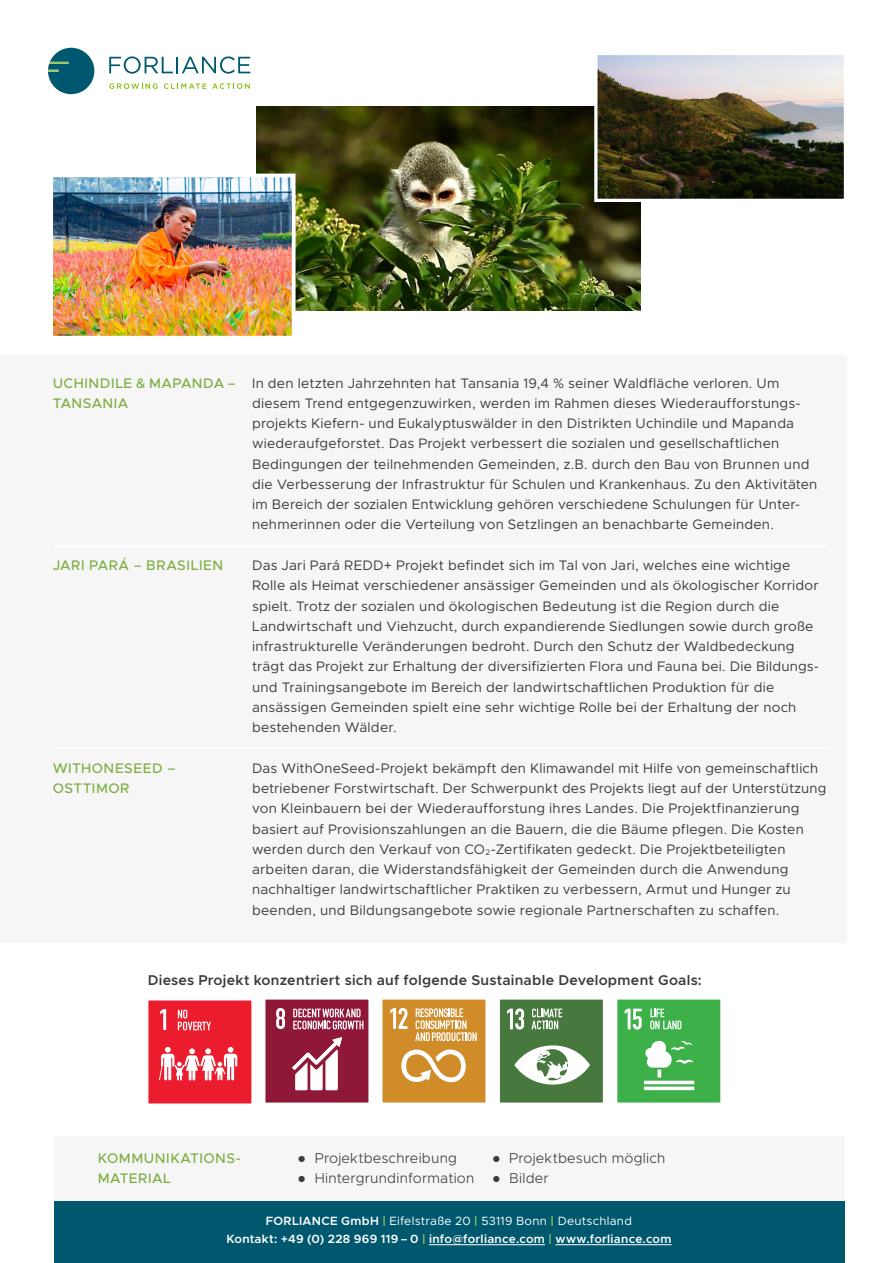
<style>
.page{position:relative;width:893px;height:1263px;background:#fff}
.page>*{position:absolute;margin:0;border:0;box-sizing:border-box;transform-origin:0 0}
.t1{font:300 14.25px "Metropolis";letter-spacing:.015em;color:#3c3c3b}
.t2{font:600 14.25px "Metropolis";letter-spacing:.02em;color:#3c3c3b}
.t3{font:500 13.95px/20.2px "Metropolis";letter-spacing:.035em;color:#7dae41}
.t4{font:13.8px/20.2px "Metropolis";letter-spacing:.015em;color:#3c3c3b}
.t5{font:600 12px/18.5px "Metropolis";letter-spacing:.02em;color:#fff;text-align:center}
.s1{font-family:"Arial";font-weight:400}
.s2{color:#a2d45e}
.s3{font-weight:400}
</style>
<div class="page">
<div style="left:148px;top:1000px;width:103px;height:103px;background:#eb1c2e"></div>
<svg style="left:178px;top:1009px;width:33px;height:21px"></svg>
<svg style="left:160px;top:1009px;width:6px;height:21px"></svg>
<svg style="left:159px;top:1047px;width:78px;height:34px"></svg>
<div style="left:265px;top:999px;width:103px;height:103px;background:#8f1738"></div>
<svg style="left:293px;top:1008px;width:70px;height:21px"></svg>
<svg style="left:276px;top:1008px;width:9px;height:21px"></svg>
<svg style="left:292px;top:1037px;width:50px;height:53px"></svg>
<div style="left:382px;top:999px;width:103px;height:103px;background:#cf8c29"></div>
<svg style="left:415px;top:1008px;width:62px;height:33px"></svg>
<svg style="left:390px;top:1008px;width:17px;height:21px"></svg>
<svg style="left:401px;top:1049px;width:65px;height:33px"></svg>
<div style="left:500px;top:999px;width:103px;height:103px;background:#47783d"></div>
<svg style="left:531px;top:1008px;width:31px;height:21px"></svg>
<svg style="left:507px;top:1008px;width:17px;height:21px"></svg>
<svg style="left:514px;top:1045px;width:76px;height:40px"></svg>
<div style="left:617px;top:999px;width:103px;height:103px;background:#3db04a"></div>
<svg style="left:650px;top:1009px;width:31px;height:20px"></svg>
<svg style="left:625px;top:1008px;width:17px;height:21px"></svg>
<svg style="left:645px;top:1040px;width:48px;height:37px"></svg>
<hr style="left:644px;top:1081px;width:50px;height:3px;background:#fff">
<svg style="left:644px;top:1086px;width:50px;height:4px"></svg>
<div style="left:54px;top:1136px;width:790px;height:127px;background:#f6f6f6"></div>
<div style="left:54px;top:1202px;width:790px;height:61px;background:#00586f"></div>
<img style="left:256px;top:107px;width:385px;height:203px">
<img style="left:593px;top:55px;width:251px;height:149px">
<img style="left:53px;top:172px;width:244px;height:164px">
<svg style="left:48px;top:48px;width:46px;height:46px"></svg>
<svg style="left:109px;top:56px;width:141px;height:18px"></svg>
<svg style="left:109px;top:83px;width:49px;height:6px"></svg>
<svg style="left:164px;top:83px;width:42px;height:6px"></svg>
<svg style="left:212px;top:83px;width:38px;height:6px"></svg>
<div style="left:0;top:356px;width:846px;height:587px;background:#f6f6f6"></div>
<hr style="left:54px;top:546px;width:776px;height:1px;background:#fff">
<hr style="left:54px;top:748px;width:776px;height:1px;background:#fff">
<hr style="left:429px;top:1244px;width:116px;height:1px;background:#fff">
<hr style="left:555px;top:1244px;width:116px;height:1px;background:#fff">
<p class="t3" style="left:53px;top:373px;width:184px">UCHINDILE &amp; MAPANDA –<br>TANSANIA</p>
<p class="t4" style="left:252px;top:373px;width:567px">In den letzten Jahrzehnten hat Tansania 19,4 % seiner Waldfläche verloren. Um diesem Trend entgegenzuwirken, werden im Rahmen dieses Wiederaufforstungs&shy;projekts Kiefern- und Eukalyptuswälder in den Distrikten Uchindile und Mapanda wiederaufgeforstet. Das Projekt verbessert die sozialen und gesellschaftlichen Bedingungen der teilnehmenden Gemeinden, z.B. durch den Bau von Brunnen und die Verbesserung der Infrastruktur für Schulen und Krankenhaus. Zu den Aktivitäten im Bereich der sozialen Entwicklung gehören verschiedene Schulungen für Unter&shy;nehmerinnen oder die Verteilung von Setzlingen an benachbarte Gemeinden.</p>
<p class="t3" style="left:53px;top:555px;width:172px">JARI PARÁ – BRASILIEN</p>
<p class="t4" style="left:252px;top:555px;width:568px">Das Jari Pará REDD+ Projekt befindet sich im Tal von Jari, welches eine wichtige Rolle als Heimat verschiedener ansässiger Gemeinden und als ökologischer Korridor spielt. Trotz der sozialen und ökologischen Bedeutung ist die Region durch die Landwirtschaft und Viehzucht, durch expandierende Siedlungen sowie durch große infrastrukturelle Veränderungen bedroht. Durch den Schutz der Waldbedeckung trägt das Projekt zur Erhaltung der diversifizierten Flora und Fauna bei. Die Bildungs&shy;und Trainingsangebote im Bereich der landwirtschaftlichen Produktion für die ansässigen Gemeinden spielt eine sehr wichtige Rolle bei der Erhaltung der noch bestehenden Wälder.</p>
<p class="t3" style="left:53px;top:758px;width:124px">WITHONESEED –<br>OSTTIMOR</p>
<p class="t4" style="left:252px;top:758px;width:576px">Das WithOneSeed-Projekt bekämpft den Klimawandel mit Hilfe von gemeinschaftlich betriebener Forstwirtschaft. Der Schwerpunkt des Projekts liegt auf der Unterstützung von Kleinbauern bei der Wiederaufforstung ihres Landes. Die Projektfinanzierung basiert auf Provisionszahlungen an die Bauern, die die Bäume pflegen. Die Kosten werden durch den Verkauf von CO<sub>2</sub>-Zertifikaten gedeckt. Die Projektbeteiligten arbeiten daran, die Widerstandsfähigkeit der Gemeinden durch die Anwendung nachhaltiger landwirtschaftlicher Praktiken zu verbessern, Armut und Hunger zu beenden, und Bildungsangebote sowie regionale Partnerschaften zu schaffen.</p>
<p class="t2" style="left:148px;top:971px;width:556px">Dieses Projekt konzentriert sich auf folgende Sustainable Development Goals:</p>
<p class="t1" style="left:298px;top:1149px;width:161px"><span class="s1">●</span> Projektbeschreibung</p>
<p class="t1" style="left:298px;top:1169px;width:178px"><span class="s1">●</span> Hintergrundinformation</p>
<p class="t1" style="left:492px;top:1149px;width:175px"><span class="s1">●</span> Projektbesuch möglich</p>
<p class="t1" style="left:492px;top:1169px;width:58px"><span class="s1">●</span> Bilder</p>
<p class="t3" style="left:98px;top:1148px;width:145px">KOMMUNIKATIONS-<br>MATERIAL</p>
<p class="t5" style="left:226px;top:1211px;width:447px">FORLIANCE GmbH <span class="s2">|</span> <span class="s3">Eifelstraße 20</span> <span class="s2">|</span> <span class="s3">53119 Bonn</span> <span class="s2">|</span> <span class="s3">Deutschland<br></span>Kontakt: +49 (0) 228 969 119 – 0 <span class="s2">|</span> info@forliance.com <span class="s2">|</span> www.forliance.com</p>
</div>
